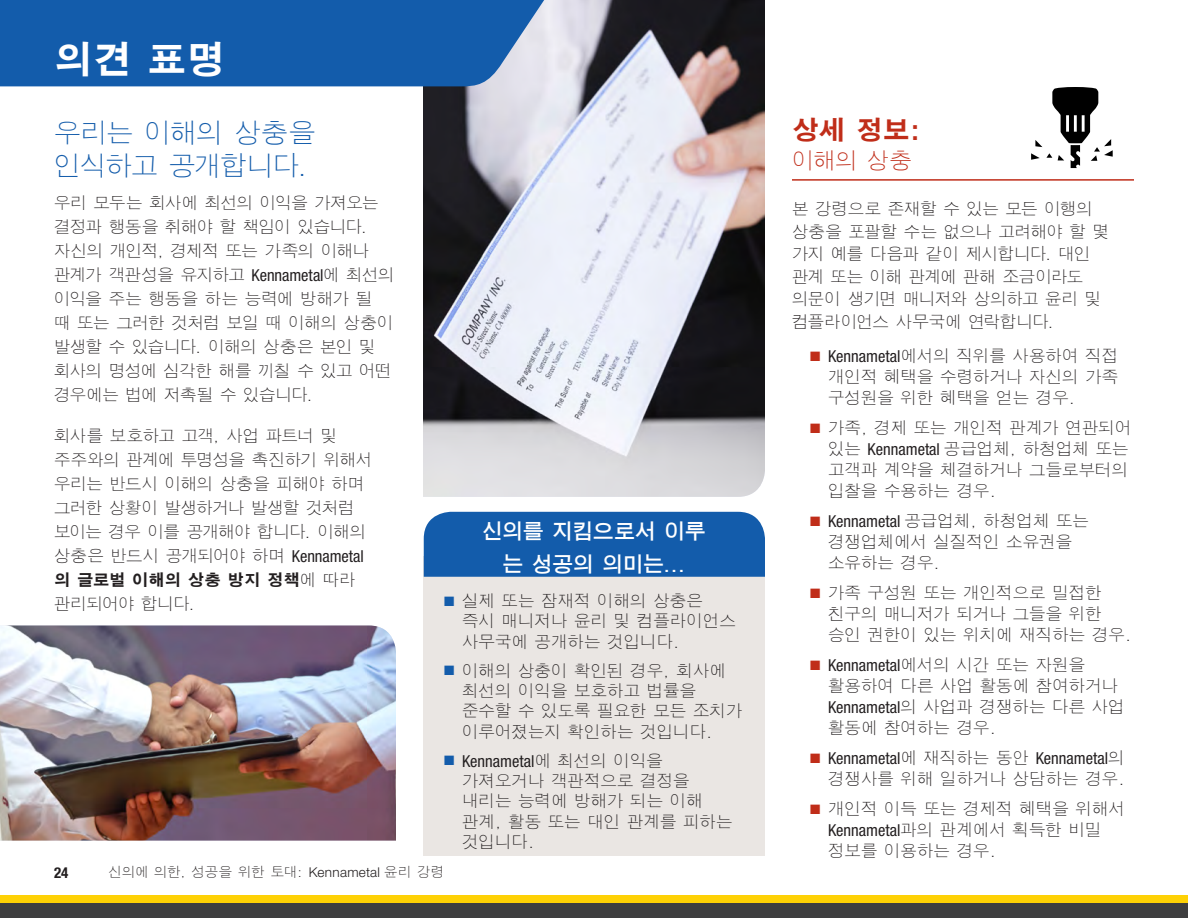
<style>
.page{position:relative;width:1188px;height:918px;background:#fff}
.page>*{position:absolute;margin:0;border:0;box-sizing:border-box;transform-origin:0 0}
.t1{font:700 39px "SM Gothic Std";color:#fff}
.A_head_18_22_57_cond{font:300 27px/33px "SM Gothic Std";letter-spacing:-.045em;color:#135cab}
.t2{font:700 27px "SM Gothic Std";color:#c02d19}
.t3{font:300 22.5px "SM Gothic Std";color:#c02d19}
.Winning_with_Integri{font:600 21px/33px "SM Gothic Std";letter-spacing:-.03em;color:#fff;text-align:center}
.BodyText_11_16_57_co{font:300 16.5px/21px "SM Gothic Std";color:#231f20}
.BodyText_11_16_57_co-2{font:300 16.5px/24px "SM Gothic Std";letter-spacing:-.03em;color:#231f20}
.BodyText_11_16_57_co-3{font:300 16.5px/24px "SM Gothic Std";letter-spacing:-.035em;color:#231f20}
.t4{font:700 condensed 15px "Helvetica Neue LT Std";color:#231f20}
.t5{font:300 13.5px "SM Gothic Std";letter-spacing:-.005em;color:#231f20}
.s1{font-family:"Helvetica Neue LTW1 G";font-weight:400;font-stretch:condensed}
.s2{font-weight:700}
.s3{color:#135cab}
.s4{font-family:"Helvetica Neue LT Std"}
.s5{color:#c02d19}
</style>
<div class="page">
<div style="left:0;top:903px;width:661px;height:15px;background:#3e3e3f"></div>
<img style="left:423px;top:0;width:342px;height:497px">
<img style="left:0;top:626px;width:396px;height:215px">
<div style="left:0;top:0;width:550px;height:86px;background:#135cab"></div>
<div style="left:659px;top:903px;width:529px;height:15px;background:#3e3e3f"></div>
<div style="left:0;top:896px;width:1188px;height:7px;background:#fed105"></div>
<div style="left:423px;top:556px;width:342px;height:300px;background:#eae6e3"></div>
<div style="left:424px;top:512px;width:341px;height:65px;background:#135cab"></div>
<hr style="left:792px;top:179px;width:342px;height:2px;background:#c02d19">
<svg style="left:1031px;top:87px;width:82px;height:81px"></svg>
<p class="t1" style="left:54px;top:39px;width:173px">의견 표명</p>
<p class="A_head_18_22_57_cond" style="left:54px;top:119px;width:263px">우리는 이해의 상충을 인식하고 공개합니다.</p>
<p class="BodyText_11_16_57_co-2" style="left:54px;top:192px;width:342px">우리 모두는 회사에 최선의 이익을 가져오는 결정과 행동을 취해야 할 책임이 있습니다. 자신의 개인적, 경제적 또는 가족의 이해나 관계가 객관성을 유지하고 <span class="s1">Kennametal</span>에 최선의 이익을 주는 행동을 하는 능력에 방해가 될<br>때 또는 그러한 것처럼 보일 때 이해의 상충이 발생할 수 있습니다. 이해의 상충은 본인 및 회사의 명성에 심각한 해를 끼칠 수 있고 어떤 경우에는 법에 저촉될 수 있습니다.</p>
<p class="BodyText_11_16_57_co-3" style="left:54px;top:425px;width:320px">회사를 보호하고 고객, 사업 파트너 및 주주와의 관계에 투명성을 촉진하기 위해서 우리는 반드시 이해의 상충을 피해야 하며 그러한 상황이 발생하거나 발생할 것처럼 보이는 경우 이를 공개해야 합니다. 이해의 상충은 반드시 공개되어야 하며 <span class="s1">Kennametal </span><span class="s2">의 글로벌 이해의 상충 방지 정책</span>에 따라 관리되어야 합니다.</p>
<p class="Winning_with_Integri" style="left:482px;top:516px;width:225px">신의를 지킴으로서 이루 는 성공의 의미는...</p>
<p class="BodyText_11_16_57_co" style="left:462px;top:592px;width:275px;line-height:20.2px;text-indent:-18px"><span class="s3">■</span> 실제 또는 잠재적 이해의 상충은 즉시 매니저나 윤리 및 컴플라이언스 사무국에 공개하는 것입니다.</p>
<p class="BodyText_11_16_57_co" style="left:462px;top:662px;width:282px;line-height:20.2px;text-indent:-18px"><span class="s3">■</span> 이해의 상충이 확인된 경우, 회사에 최선의 이익을 보호하고 법률을 준수할 수 있도록 필요한 모든 조치가 이루어졌는지 확인하는 것입니다.</p>
<p class="BodyText_11_16_57_co" style="left:462px;top:752px;width:272px;line-height:20.2px;text-indent:-18px"><span class="s3">■</span> <span class="s1">Kennametal</span>에 최선의 이익을 가져오거나 객관적으로 결정을 내리는 능력에 방해가 되는 이해 관계, 활동 또는 대인 관계를 피하는 것입니다.</p>
<p class="t4" style="left:54px;top:863px;width:16px">24</p>
<p class="t5" style="left:109px;top:865px;width:337px">신의에 의한, 성공을 위한 토대: <span class="s4">Kennametal</span> 윤리 강령</p>
<p class="t2" style="left:792px;top:116px;width:132px">상세 정보:</p>
<p class="t3" style="left:792px;top:149px;width:121px">이해의 상충</p>
<p class="BodyText_11_16_57_co-2" style="left:792px;top:199px;width:319px;line-height:22.5px">본 강령으로 존재할 수 있는 모든 이행의 상충을 포괄할 수는 없으나 고려해야 할 몇 가지 예를 다음과 같이 제시합니다. 대인 관계 또는 이해 관계에 관해 조금이라도 의문이 생기면 매니저와 상의하고 윤리 및 컴플라이언스 사무국에 연락합니다.</p>
<p class="BodyText_11_16_57_co" style="left:828px;top:347px;width:292px;text-align:justify;text-indent:-18px"><span class="s5">■</span> <span class="s1">Kennametal</span>에서의 직위를 사용하여 직접 개인적 혜택을 수령하거나 자신의 가족 구성원을 위한 혜택을 얻는 경우.</p>
<p class="BodyText_11_16_57_co" style="left:828px;top:419px;width:305px;text-indent:-18px"><span class="s5">■</span> 가족, 경제 또는 개인적 관계가 연관되어 있는 <span class="s1">Kennametal</span> 공급업체, 하청업체 또는 고객과 계약을 체결하거나 그들로부터의 입찰을 수용하는 경우.</p>
<p class="BodyText_11_16_57_co" style="left:828px;top:512px;width:263px;text-indent:-18px"><span class="s5">■</span> <span class="s1">Kennametal</span> 공급업체, 하청업체 또는 경쟁업체에서 실질적인 소유권을 소유하는 경우.</p>
<p class="BodyText_11_16_57_co" style="left:828px;top:584px;width:305px;text-indent:-18px"><span class="s5">■</span> 가족 구성원 또는 개인적으로 밀접한 친구의 매니저가 되거나 그들을 위한 승인 권한이 있는 위치에 재직하는 경우.</p>
<p class="BodyText_11_16_57_co" style="left:828px;top:656px;width:298px;text-indent:-18px"><span class="s5">■</span> <span class="s1">Kennametal</span>에서의 시간 또는 자원을 활용하여 다른 사업 활동에 참여하거나<br><span class="s1">Kennametal</span>의 사업과 경쟁하는 다른 사업 활동에 참여하는 경우.</p>
<p class="BodyText_11_16_57_co" style="left:810px;top:749px;width:316px;text-align:right"><span class="s5">■</span> <span class="s1">Kennametal</span>에 재직하는 동안 <span class="s1">Kennametal</span>의 경쟁사를 위해 일하거나 상담하는 경우.</p>
<p class="BodyText_11_16_57_co" style="left:828px;top:800px;width:298px;text-indent:-18px"><span class="s5">■</span> 개인적 이득 또는 경제적 혜택을 위해서<br><span class="s1">Kennametal</span>과의 관계에서 획득한 비밀 정보를 이용하는 경우.</p>
</div>
